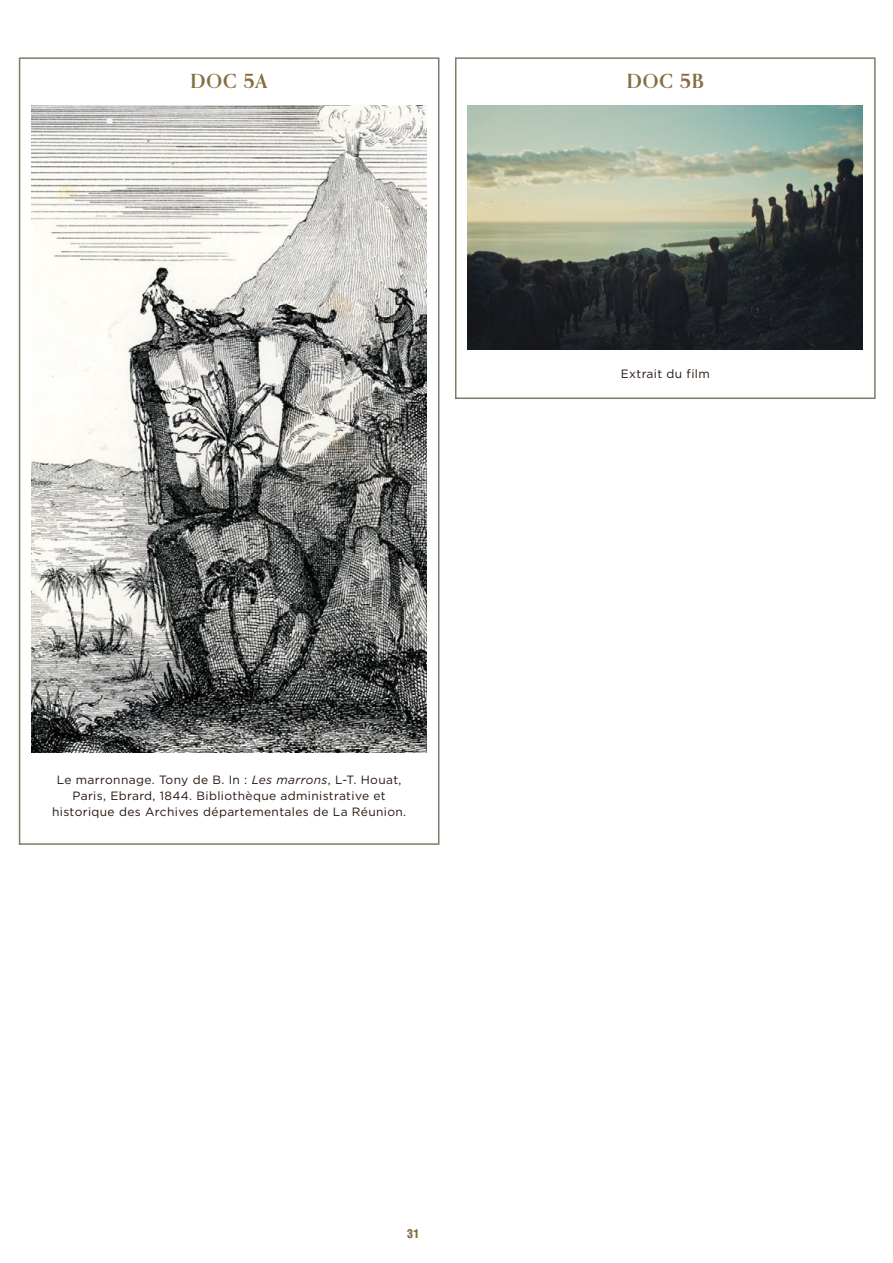
<style>
.page{position:relative;width:893px;height:1263px;background:#fff}
.page>*{position:absolute;margin:0;border:0;box-sizing:border-box;transform-origin:0 0}
.t1{font:700 19.5px "Orpheus Pro";letter-spacing:.05em;color:#866d41}
.t2{font:12px/16.2px "Gotham";letter-spacing:.03em;color:#24140c;text-align:center}
.t3{font:900 condensed 12px "Helvetica LT Std";color:#866d41}
.s1{font-style:italic}
</style>
<div class="page">
<div style="left:455px;top:57px;width:421px;height:342px;border:2px solid #7c7d68"></div>
<img style="left:32px;top:106px;width:395px;height:647px">
<div style="left:19px;top:57px;width:420px;height:788px;border:2px solid #7c7d68"></div>
<img style="left:468px;top:106px;width:395px;height:243px">
<h1 class="t1" style="left:191px;top:69px;width:79px">DOC 5A</h1>
<p class="t2" style="left:52px;top:771px;width:355px">Le marronnage. Tony de B. In : <span class="s1">Les marrons</span>, L-T. Houat,<br>Paris, Ebrard, 1844. Bibliothèque administrative et historique des Archives départementales de La Réunion.</p>
<p class="t3" style="left:407px;top:1226px;width:14px">31</p>
<h1 class="t1" style="left:627px;top:69px;width:79px">DOC 5B</h1>
<p class="t2" style="left:621px;top:366px;width:91px">Extrait du film</p>
</div>
